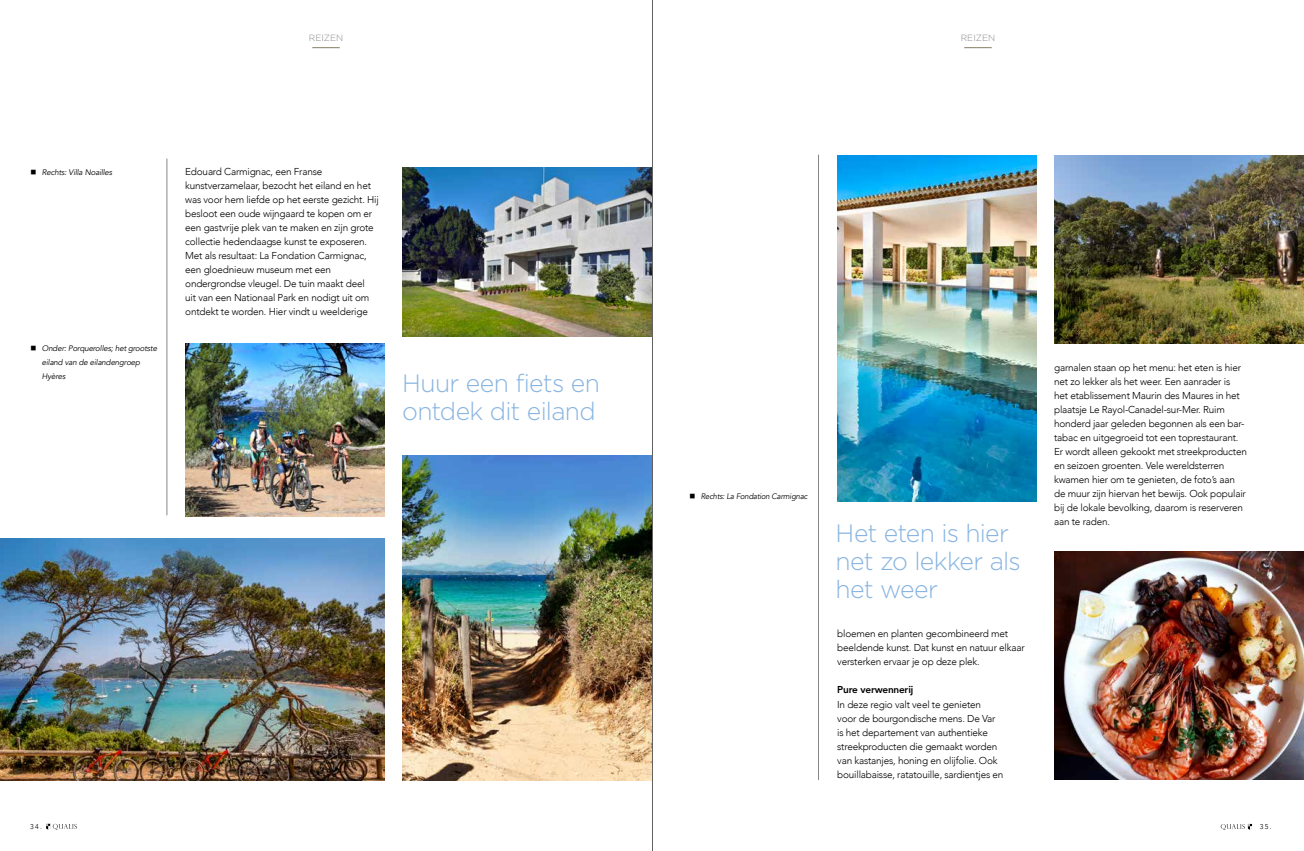
<style>
.page{position:relative;width:1304px;height:851px;background:#fff}
.page>*{position:absolute;margin:0;border:0;box-sizing:border-box;transform-origin:0 0}
.t1{font:300 25px/28px "Gotham";letter-spacing:-.03em;color:#88b4e1}
.t2{font:300 10px/14px "Avenir";letter-spacing:-.02em;color:#000}
.t3{font:800 10px "Avenir";letter-spacing:-.02em;color:#000}
.t4{font:300 9px "Gotham";color:#868786}
.t5{font:italic 8px/14px "Avenir";letter-spacing:-.02em;color:#000}
.t6{font:italic 8px "Avenir";letter-spacing:-.02em;color:#000;scale:.96 1}
.t7{font:300 7px "Avenir";color:#000}
</style>
<div class="page">
<svg style="left:964px;top:47px;width:28px;height:1px"></svg>
<svg style="left:312px;top:47px;width:28px;height:1px"></svg>
<hr style="left:167px;top:159px;width:1px;height:356px;background:#868786">
<img style="left:402px;top:167px;width:250px;height:169px">
<img style="left:185px;top:344px;width:199px;height:172px">
<img style="left:0;top:539px;width:384px;height:241px">
<img style="left:402px;top:455px;width:250px;height:325px">
<img style="left:837px;top:156px;width:200px;height:345px">
<img style="left:1054px;top:551px;width:250px;height:228px">
<img style="left:1054px;top:156px;width:250px;height:187px">
<hr style="left:818px;top:154px;width:1px;height:626px;background:#868786">
<hr style="left:652px;top:0;width:1px;height:850px;background:#626261">
<svg style="left:46px;top:823px;width:31px;height:6px"></svg>
<svg style="left:1221px;top:823px;width:31px;height:6px"></svg>
<p class="t4" style="left:309px;top:32px;width:36px">REIZEN</p>
<p class="t4" style="left:961px;top:32px;width:36px">REIZEN</p>
<p class="t5" style="left:31px;top:166px;width:83px">■ Rechts: Villa Noailles</p>
<p class="t5" style="left:42px;top:341px;width:117px;text-indent:-11px">■ Onder: Porquerolles; het grootste eiland van de eilandengroep<br>Hyères</p>
<p class="t2" style="left:185px;top:165px;width:195px">Edouard Carmignac, een Franse kunstverzamelaar, bezocht het eiland en het was voor hem liefde op het eerste gezicht. Hij besloot een oude wijngaard te kopen om er een gastvrije plek van te maken en zijn grote collectie hedendaagse kunst te exposeren.<br>Met als resultaat: La Fondation Carmignac, een gloednieuw museum met een ondergrondse vleugel. De tuin maakt deel<br>uit van een Nationaal Park en nodigt uit om ontdekt te worden. Hier vindt u weelderige</p>
<h1 class="t1" style="left:402px;top:368px;width:199px">Huur een fiets en ontdek dit eiland</h1>
<p class="t6" style="left:690px;top:492px;width:124px">■ Rechts: La Fondation Carmignac</p>
<h1 class="t1" style="left:836px;top:518px;width:187px">Het eten is hier net zo lekker als het weer</h1>
<p class="t2" style="left:837px;top:627px;width:189px">bloemen en planten gecombineerd met beeldende kunst. Dat kunst en natuur elkaar versterken ervaar je op deze plek.</p>
<p class="t3" style="left:837px;top:682px;width:77px">Pure verwennerij</p>
<p class="t2" style="left:837px;top:697px;width:168px">In deze regio valt veel te genieten<br>voor de bourgondische mens. De Var is het departement van authentieke streekproducten die gemaakt worden van kastanjes, honing en olijfolie. Ook bouillabaisse, ratatouille, sardientjes en</p>
<p class="t2" style="left:1054px;top:361px;width:194px">garnalen staan op het menu: het eten is hier net zo lekker als het weer. Een aanrader is<br>het etablissement Maurin des Maures in het plaatsje Le Rayol-Canadel-sur-Mer. Ruim honderd jaar geleden begonnen als een bar&shy;tabac en uitgegroeid tot een toprestaurant.<br>Er wordt alleen gekookt met streekproducten en seizoen groenten. Vele wereldsterren kwamen hier om te genieten, de foto’s aan de muur zijn hiervan het bewijs. Ook populair bij de lokale bevolking, daarom is reserveren aan te raden.</p>
<p class="t7" style="left:30px;top:822px;width:13px">34.</p>
<p class="t7" style="left:1260px;top:822px;width:13px">35.</p>
</div>
